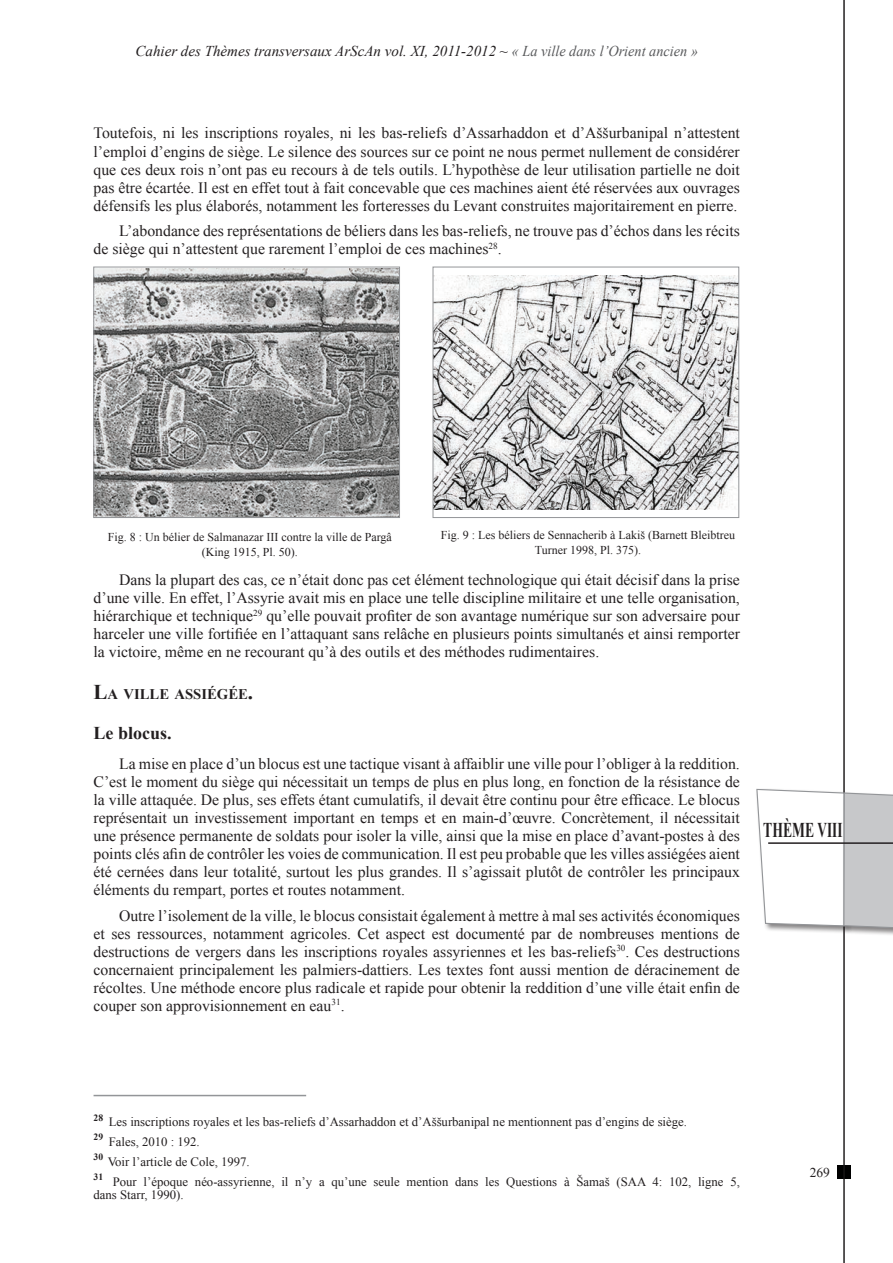
<style>
.page{position:relative;width:893px;height:1263px;background:#fff}
.page>*{position:absolute;margin:0;border:0;box-sizing:border-box;transform-origin:0 0}
.t1{font:700 21px "Times New Roman";color:#231f20;scale:.65 1}
.t2{font:700 18px "Times New Roman";color:#231f20}
.t3{font:15.75px/18px "Times New Roman";color:#231f20;text-align:justify}
.t4{font:italic 15px "Times New Roman";color:#231f20}
.t5{font:700 14.7px "Times New Roman";color:#231f20}
.t6{font:13.5px "Times New Roman";color:#231f20}
.t7{font:12.75px/20px "Times New Roman";color:#231f20}
.t8{font:12px/15px "Times New Roman";color:#231f20;text-align:center}
.s1{color:#57585a}
.s2{font-size:21px}
</style>
<div class="page">
<div style="left:837px;top:1165px;width:14px;height:13px;background:#000"></div>
<hr style="left:844px;top:0;width:1px;height:1263px;background:#231f20">
<div style="left:755px;top:788px;width:98px;height:146px;background:#231f20;opacity:.55"></div>
<div style="left:842px;top:792px;width:51px;height:144px;background:#231f20;opacity:.55"></div>
<svg style="left:756px;top:788px;width:137px;height:141px"></svg>
<hr style="left:768px;top:842px;width:125px;height:2px;background:#231f20">
<hr style="left:94px;top:1095px;width:212px;height:1px;background:#939598">
<img style="left:96px;top:269px;width:302px;height:247px">
<div style="left:94px;top:267px;width:306px;height:251px;border:1px solid #939598"></div>
<img style="left:435px;top:275px;width:302px;height:234px">
<div style="left:433px;top:267px;width:306px;height:251px;border:1px solid #939598"></div>
<p class="t4" style="left:136px;top:41px;width:564px">Cahier des Thèmes transversaux ArScAn vol. XI, 2011-2012 ~ <span class="s1">« La ville dans l’Orient ancien »</span></p>
<p class="t3" style="left:94px;top:124px;width:648px">Toutefois, ni les inscriptions royales, ni les bas-reliefs d’Assarhaddon et d’Aššurbanipal n’attestent l’emploi d’engins de siège. Le silence des sources sur ce point ne nous permet nullement de considérer que ces deux rois n’ont pas eu recours à de tels outils. L’hypothèse de leur utilisation partielle ne doit pas être écartée. Il est en effet tout à fait concevable que ces machines aient été réservées aux ouvrages défensifs les plus élaborés, notamment les forteresses du Levant construites majoritairement en pierre.</p>
<p class="t3" style="left:94px;top:221px;width:648px;text-indent:26px">L’abondance des représentations de béliers dans les bas-reliefs, ne trouve pas d’échos dans les récits de siège qui n’attestent que rarement l’emploi de ces machines<sup>28</sup>.</p>
<p class="t8" style="left:108px;top:529px;width:286px">Fig. 8 : Un bélier de Salmanazar III contre la ville de Pargâ (King 1915, Pl. 50).</p>
<p class="t8" style="left:441px;top:527px;width:296px">Fig. 9 : Les béliers de Sennacherib à Lakiš (Barnett Bleibtreu<br>Turner 1998, Pl. 375).</p>
<p class="t3" style="left:94px;top:570px;width:648px;text-indent:26px">Dans la plupart des cas, ce n’était donc pas cet élément technologique qui était décisif dans la prise d’une ville. En effet, l’Assyrie avait mis en place une telle discipline militaire et une telle organisation, hiérarchique et technique<sup>29</sup> qu’elle pouvait profiter de son avantage numérique sur son adversaire pour harceler une ville fortifiée en l’attaquant sans relâche en plusieurs points simultanés et ainsi remporter la victoire, même en ne recourant qu’à des outils et des méthodes rudimentaires.</p>
<p class="t5" style="left:94px;top:684px;width:161px"><span class="s2">L</span>A VILLE ASSIÉGÉE<span class="s2">.</span></p>
<p class="t2" style="left:94px;top:720px;width:80px">Le blocus.</p>
<p class="t3" style="left:94px;top:755px;width:648px;text-indent:26px">La mise en place d’un blocus est une tactique visant à affaiblir une ville pour l’obliger à la reddition.<br>C’est le moment du siège qui nécessitait un temps de plus en plus long, en fonction de la résistance de la ville attaquée. De plus, ses effets étant cumulatifs, il devait être continu pour être efficace. Le blocus représentait un investissement important en temps et en main-d’œuvre. Concrètement, il nécessitait une présence permanente de soldats pour isoler la ville, ainsi que la mise en place d’avant-postes à des points clés afin de contrôler les voies de communication. Il est peu probable que les villes assiégées aient été cernées dans leur totalité, surtout les plus grandes. Il s’agissait plutôt de contrôler les principaux éléments du rempart, portes et routes notamment.</p>
<p class="t3" style="left:94px;top:906px;width:648px;text-indent:26px">Outre l’isolement de la ville, le blocus consistait également à mettre à mal ses activités économiques et ses ressources, notamment agricoles. Cet aspect est documenté par de nombreuses mentions de destructions de vergers dans les inscriptions royales assyriennes et les bas-reliefs<sup>30</sup>. Ces destructions concernaient principalement les palmiers-dattiers. Les textes font aussi mention de déracinement de récoltes. Une méthode encore plus radicale et rapide pour obtenir la reddition d’une ville était enfin de couper son approvisionnement en eau<sup>31</sup>.</p>
<h1 class="t1" style="left:763px;top:815px;width:123px">THÈME VIII</h1>
<p class="t7" style="left:94px;top:1111px;width:648px"><sup>28</sup> Les inscriptions royales et les bas-reliefs d’Assarhaddon et d’Aššurbanipal ne mentionnent pas d’engins de siège.<br><sup>29</sup> Fales, 2010 : 192.<br><sup>30</sup> Voir l’article de Cole, 1997.<br><sup>31</sup> Pour l’époque néo-assyrienne, il n’y a qu’une seule mention dans les Questions à Šamaš (SAA 4: 102, ligne 5,</p>
<p class="t7" style="left:94px;top:1185px;width:92px">dans Starr, 1990).</p>
<p class="t6" style="left:810px;top:1163px;width:22px">269</p>
</div>
